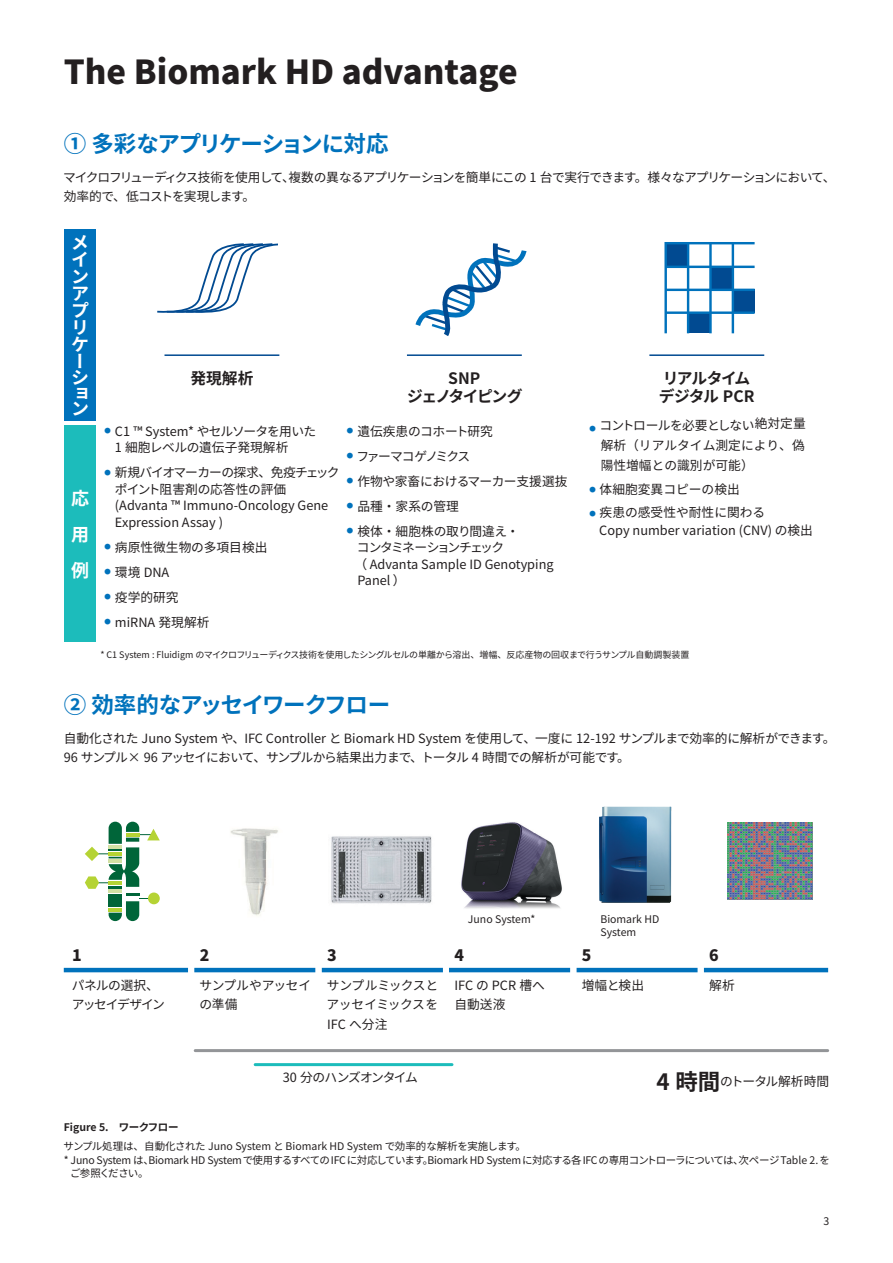
<style>
.page{position:relative;width:893px;height:1263px;background:#fff}
.page>*{position:absolute;margin:0;border:0;box-sizing:border-box;transform-origin:0 0}
.T-1-22-28-BL{font:900 33px "Noto Sans CJ Kjp";color:#231f20}
.head-15-20_B{font:700 22.5px "Noto Sans CJ Kjp";letter-spacing:-.055em;color:#0072bc}
.txtL8_5-13{font:700 18px/16.6px "Noto Sans CJ Kjp";color:#fff}
.t1{font:700 15.75px/18px "Noto Sans CJ Kjp";letter-spacing:-.06em;color:#231f20;text-align:center}
.t2{font:900 15.75px "Noto Sans CJ Kjp";color:#231f20}
._7-9-R{font:12.75px/16.5px "Noto Sans CJ Kjp";color:#231f20}
.txtL8_5-13-2{font:12.75px/19.5px "Noto Sans CJ Kjp";letter-spacing:-.01em;color:#231f20}
.txtL8_5-13-3{font:12.75px/19.5px "Noto Sans CJ Kjp";letter-spacing:-.07em;color:#231f20}
.txtL8_5-13-4{font:12.75px/19.5px "Noto Sans CJ Kjp";letter-spacing:-.035em;color:#231f20;text-align:justify}
._7-9-R-2{font:12.75px/16.5px "Noto Sans CJ Kjp";letter-spacing:-.02em;color:#231f20}
._7-9-R-3{font:12.75px "Noto Sans CJ Kjp";letter-spacing:-.025em;color:#231f20}
.txtL8_5-13-5{font:12.75px/19.5px "Noto Sans CJ Kjp";color:#231f20}
.txtL8_5-13-6{font:12.75px/19.5px "Noto Sans CJ Kjp";letter-spacing:-.015em;color:#231f20}
.txtL8_5-13-7{font:12.75px "Noto Sans CJ Kjp";letter-spacing:-.08em;color:#231f20}
._7-9-R-4{font:12.75px "Noto Sans CJ Kjp";letter-spacing:-.135em;color:#231f20}
._7-9-R-5{font:10.5px/13.5px "Noto Sans CJ Kjp";letter-spacing:-.02em;color:#231f20}
._7-9-R-6{font:10.5px "Noto Sans CJ Kjp";color:#231f20}
._7-10-1-R{font:700 10.5px "Noto Sans CJ Kjp";letter-spacing:-.01em;color:#231f20}
._6-9{font:9px "Noto Sans CJ Kjp";letter-spacing:-.025em;color:#231f20}
.s1{font-size:6.3px;color:#0072bc}
.s2{font-weight:700;font-size:22.5px}
</style>
<div class="page">
<img style="left:461px;top:822px;width:101px;height:87px">
<img style="left:331px;top:836px;width:101px;height:68px">
<img style="left:230px;top:828px;width:48px;height:88px">
<img style="left:599px;top:806px;width:73px;height:97px">
<div style="left:64px;top:230px;width:31px;height:191px;background:#0072bc"></div>
<div style="left:64px;top:425px;width:31px;height:217px;background:#1cbcbb"></div>
<hr style="left:64px;top:968px;width:124px;height:4px;background:#0072bc">
<hr style="left:194px;top:968px;width:122px;height:4px;background:#0072bc">
<hr style="left:322px;top:968px;width:121px;height:4px;background:#0072bc">
<hr style="left:449px;top:968px;width:121px;height:4px;background:#0072bc">
<hr style="left:576px;top:968px;width:122px;height:4px;background:#0072bc">
<hr style="left:704px;top:968px;width:124px;height:4px;background:#0072bc">
<hr style="left:195px;top:1049px;width:633px;height:3px;background:#939598">
<hr style="left:255px;top:1063px;width:197px;height:3px;background:#1cbcbb">
<hr style="left:164px;top:354px;width:115px;height:2px;background:#014a91">
<hr style="left:407px;top:354px;width:115px;height:2px;background:#014a91">
<hr style="left:649px;top:354px;width:115px;height:2px;background:#014a91">
<svg style="left:157px;top:243px;width:121px;height:70px"></svg>
<svg style="left:415px;top:243px;width:112px;height:93px"></svg>
<svg style="left:664px;top:242px;width:91px;height:92px"></svg>
<hr style="left:666px;top:266px;width:89px;height:2px;background:#0072bc">
<hr style="left:666px;top:289px;width:89px;height:2px;background:#0072bc">
<hr style="left:666px;top:311px;width:89px;height:3px;background:#0072bc">
<hr style="left:687px;top:243px;width:2px;height:90px;background:#0072bc">
<hr style="left:709px;top:243px;width:3px;height:90px;background:#0072bc">
<hr style="left:732px;top:243px;width:2px;height:90px;background:#0072bc">
<svg style="left:85px;top:822px;width:75px;height:99px"></svg>
<img style="left:727px;top:822px;width:85px;height:77px">
<p class="T-1-22-28-BL" style="left:64px;top:54px;width:455px">The Biomark HD advantage</p>
<p class="head-15-20_B" style="left:64px;top:131px;width:326px">① 多彩なアプリケーションに対応</p>
<p class="txtL8_5-13-3" style="left:63px;top:167px;width:774px">マイクロフリューディクス技術を使用して、複数の異なるアプリケーションを簡単にこの 1 台で実行できます。様々なアプリケーションにおいて、効率的で、低コストを実現します。</p>
<p class="txtL8_5-13" style="left:71px;top:235px;width:19px">メインアプリケーション</p>
<p class="txtL8_5-13" style="left:71px;top:480px;width:19px;line-height:36px;text-align:justify">応用例</p>
<p class="t1" style="left:190px;top:369px;width:64px">発現解析</p>
<p class="t1" style="left:407px;top:369px;width:117px">SNP<br>ジェノタイピング</p>
<p class="t1" style="left:659px;top:369px;width:97px;text-align:left">リアルタイムデジタル PCR</p>
<p class="_7-9-R-2" style="left:115px;top:423px;width:203px;text-indent:-10px"><sup>●</sup> C1 ™ System* やセルソータを用いた<br>1 細胞レベルの遺伝子発現解析</p>
<p class="_7-9-R" style="left:115px;top:464px;width:226px;text-indent:-10px"><sup>●</sup> 新規バイオマーカーの探求、免疫チェックポイント阻害剤の応答性の評価(Advanta ™ Immuno-Oncology Gene<br>Expression Assay )</p>
<p class="_7-9-R" style="left:105px;top:539px;width:164px"><sup>●</sup> 病原性微生物の多項目検出</p>
<p class="_7-9-R" style="left:105px;top:564px;width:66px"><sup>●</sup> 環境 DNA</p>
<p class="_7-9-R" style="left:105px;top:589px;width:76px"><sup>●</sup> 疫学的研究</p>
<p class="_7-9-R" style="left:105px;top:614px;width:106px"><sup>●</sup> miRNA 発現解析</p>
<p class="_7-9-R" style="left:347px;top:423px;width:148px"><sup>●</sup> 遺伝疾患のコホート研究</p>
<p class="_7-9-R-4" style="left:347px;top:449px;width:125px"><sup>●</sup> ファーマコゲノミクス</p>
<p class="_7-9-R-3" style="left:347px;top:474px;width:222px"><sup>●</sup> 作物や家畜におけるマーカー支援選抜</p>
<p class="_7-9-R" style="left:347px;top:498px;width:113px"><sup>●</sup> 品種・家系の管理</p>
<p class="_7-9-R" style="left:355px;top:523px;width:201px;text-indent:-8px"><sup>●</sup> 検体・細胞株の取り間違え・<br>コンタミネーションチェック<br>（ Advanta Sample ID Genotyping<br>Panel ）</p>
<p class="_7-9-R" style="left:601px;top:415px;width:207px;line-height:20.2px;text-align:justify;text-indent:-11px"><sub>●</sub> コントロールを必要としない絶対定量解析（リアルタイム測定により、偽陽性増幅との識別が可能）</p>
<p class="_7-9-R" style="left:590px;top:481px;width:152px"><span class="s1">●</span> 体細胞変異コピーの検出</p>
<p class="_7-9-R" style="left:599px;top:504px;width:215px;line-height:18px;text-indent:-10px"><span class="s1">●</span> 疾患の感受性や耐性に関わる<br>Copy number variation (CNV) の検出</p>
<p class="_6-9" style="left:100px;top:649px;width:590px">* C1 System : Fluidigm のマイクロフリューディクス技術を使用したシングルセルの単離から溶出、増幅、反応産物の回収まで行うサンプル自動調製装置</p>
<p class="head-15-20_B" style="left:64px;top:692px;width:328px">② 効率的なアッセイワークフロー</p>
<p class="txtL8_5-13-2" style="left:64px;top:729px;width:773px">自動化された Juno System や、IFC Controller と Biomark HD System を使用して、一度に 12-192 サンプルまで効率的に解析ができます。<br>96 サンプル× 96 アッセイにおいて、サンプルから結果出力まで、トータル 4 時間での解析が可能です。</p>
<p class="_7-9-R-6" style="left:468px;top:913px;width:69px">Juno System*</p>
<p class="_7-9-R-6" style="left:600px;top:913px;width:60px">Biomark HD</p>
<p class="_7-9-R-5" style="left:600px;top:926px;width:37px">System</p>
<p class="t2" style="left:72px;top:946px;width:11px">1</p>
<p class="t2" style="left:200px;top:946px;width:11px">2</p>
<p class="t2" style="left:327px;top:946px;width:11px">3</p>
<p class="t2" style="left:454px;top:946px;width:11px">4</p>
<p class="t2" style="left:582px;top:946px;width:11px">5</p>
<p class="t2" style="left:709px;top:946px;width:11px">6</p>
<p class="txtL8_5-13-3" style="left:72px;top:976px;width:95px">パネルの選択、アッセイデザイン</p>
<p class="txtL8_5-13-6" style="left:199px;top:976px;width:113px">サンプルやアッセイの準備</p>
<p class="txtL8_5-13-4" style="left:327px;top:976px;width:113px">サンプルミックスとアッセイミックスをIFC へ分注</p>
<p class="txtL8_5-13-5" style="left:454px;top:976px;width:92px">IFC の PCR 槽へ自動送液</p>
<p class="txtL8_5-13-4" style="left:582px;top:976px;width:64px">増幅と検出</p>
<p class="txtL8_5-13-4" style="left:709px;top:976px;width:27px">解析</p>
<p class="txtL8_5-13-7" style="left:283px;top:1070px;width:136px">30 分のハンズオンタイム</p>
<p class="txtL8_5-13-4" style="left:657px;top:1072px;width:174px"><span class="s2">4 時間</span>のトータル解析時間</p>
<p class="_7-10-1-R" style="left:64px;top:1121px;width:116px">Figure 5.　ワークフロー</p>
<p class="_7-9-R-6" style="left:64px;top:1140px;width:464px">サンプル処理は、自動化された Juno System と Biomark HD System で効率的な解析を実施します。</p>
<p class="_7-9-R-5" style="left:70px;top:1153px;width:761px;text-indent:-6px">* Juno System は、Biomark HD Systemで使用するすべてのIFCに対応しています。Biomark HD Systemに対応する各IFCの専用コントローラについては、次ページTable 2.をご参照ください。</p>
<p class="_7-9-R-5" style="left:823px;top:1214px;width:7px">3</p>
</div>
